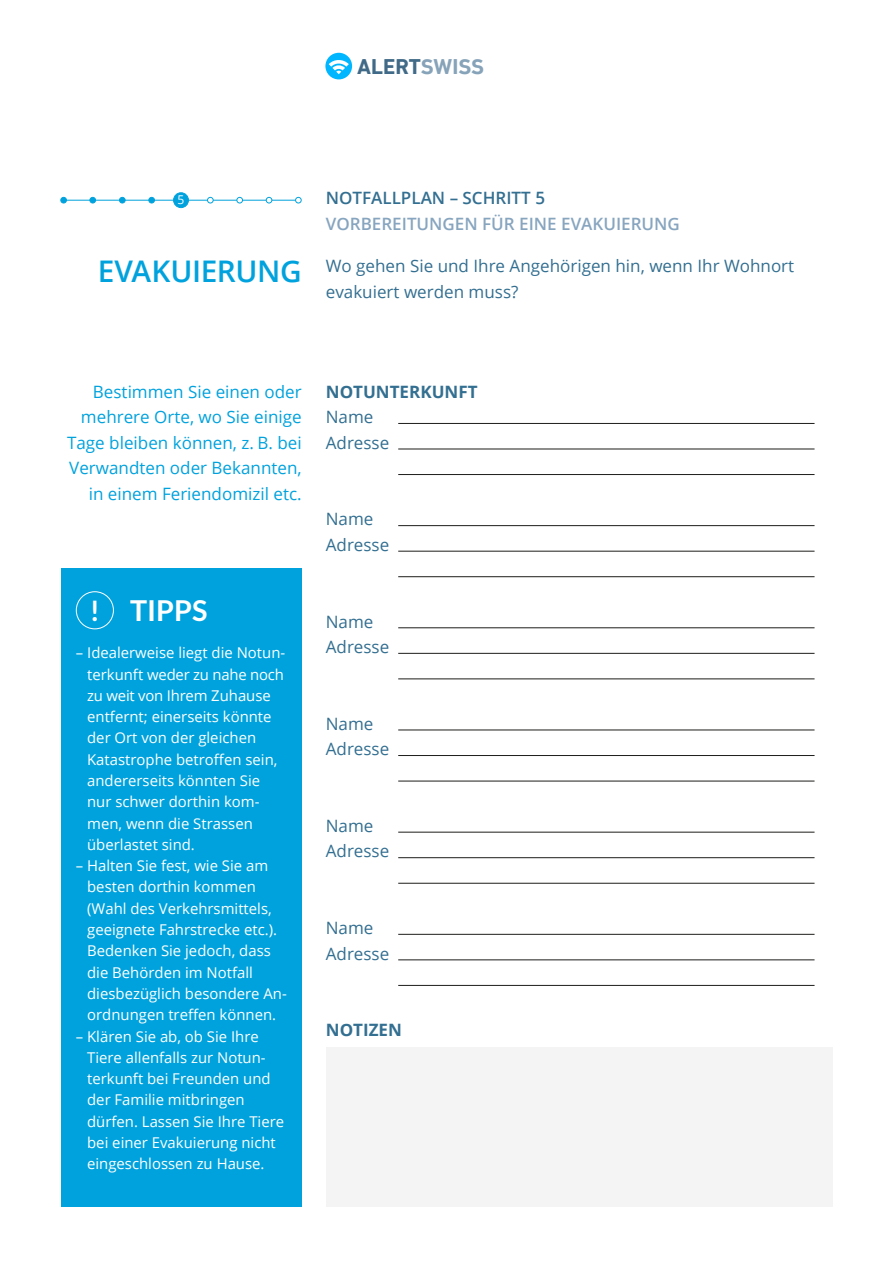
<style>
.page{position:relative;width:893px;height:1263px;background:#fff}
.page>*{position:absolute;margin:0;border:0;box-sizing:border-box;transform-origin:0 0}
.t1{font:600 29.85px "Open Sans";letter-spacing:-.015em;color:#00a2dd}
.t2{font:700 28.65px "Lato";color:#fff}
.t3{font:700 21.6px "DIN Next W01";color:#406a87}
.t4{font:17.1px/25.5px "Open Sans";color:#336f91}
.t5{font:17.1px/25.5px "Open Sans";color:#00a2dd;text-align:right}
.t6{font:600 17.1px "Open Sans";color:#87a5bf}
.t7{font:600 17.1px "Open Sans";color:#336f91}
.t8{font:700 17.1px "Open Sans";color:#336f91}
.t9{font:14.85px/21.3px "Open Sans";color:#fff}
.t10{font:12px "Open Sans";color:#fff}
.s1{color:#86a3b9}
.s2{font-size:28.05px}
</style>
<div class="page">
<div style="left:325px;top:53px;width:27px;height:26px;background:#00b7ff;border-radius:50%"></div>
<svg style="left:329px;top:60px;width:20px;height:14px"></svg>
<div style="left:326px;top:1047px;width:507px;height:160px;background:#f4f4f4"></div>
<hr style="left:64px;top:200px;width:235px;height:1px;background:#00a2dd">
<div style="left:119px;top:197px;width:7px;height:6px;border:1px solid #00a2dd;border-radius:50%"></div>
<div style="left:148px;top:197px;width:7px;height:6px;border:1px solid #00a2dd;border-radius:50%"></div>
<div style="left:60px;top:197px;width:7px;height:6px;border:1px solid #00a2dd;border-radius:50%"></div>
<div style="left:89px;top:197px;width:7px;height:6px;border:1px solid #00a2dd;border-radius:50%"></div>
<div style="left:207px;top:197px;width:7px;height:6px;border:1px solid #00a2dd;border-radius:50%"></div>
<div style="left:236px;top:197px;width:7px;height:6px;border:1px solid #00a2dd;border-radius:50%"></div>
<svg style="left:266px;top:197px;width:6px;height:6px"></svg>
<div style="left:295px;top:197px;width:7px;height:6px;border:1px solid #00a2dd;border-radius:50%"></div>
<div style="left:174px;top:193px;width:14px;height:15px;background:#00a2dd;border-radius:50%"></div>
<div style="left:173px;top:192px;width:16px;height:16px;border:1px solid #00a2dd;border-radius:50%"></div>
<div style="left:62px;top:568px;width:240px;height:639px;background:#00a2dd"></div>
<div style="left:76px;top:591px;width:38px;height:38px;border:1px solid #fff;border-radius:50%"></div>
<hr style="left:398px;top:423px;width:416px;height:1px;background:#1d1d1b">
<hr style="left:398px;top:449px;width:416px;height:1px;background:#1d1d1b">
<hr style="left:398px;top:474px;width:416px;height:1px;background:#1d1d1b">
<hr style="left:398px;top:525px;width:416px;height:1px;background:#1d1d1b">
<hr style="left:398px;top:551px;width:416px;height:1px;background:#1d1d1b">
<hr style="left:398px;top:576px;width:416px;height:1px;background:#1d1d1b">
<hr style="left:398px;top:627px;width:416px;height:1px;background:#1d1d1b">
<hr style="left:398px;top:653px;width:416px;height:1px;background:#1d1d1b">
<hr style="left:398px;top:679px;width:416px;height:1px;background:#1d1d1b">
<hr style="left:398px;top:730px;width:416px;height:1px;background:#1d1d1b">
<hr style="left:398px;top:755px;width:416px;height:1px;background:#1d1d1b">
<hr style="left:398px;top:781px;width:416px;height:1px;background:#1d1d1b">
<hr style="left:398px;top:832px;width:416px;height:1px;background:#1d1d1b">
<hr style="left:398px;top:857px;width:416px;height:1px;background:#1d1d1b">
<hr style="left:398px;top:883px;width:416px;height:1px;background:#1d1d1b">
<hr style="left:398px;top:934px;width:416px;height:1px;background:#1d1d1b">
<hr style="left:398px;top:959px;width:416px;height:1px;background:#1d1d1b">
<hr style="left:398px;top:985px;width:416px;height:1px;background:#1d1d1b">
<h3 class="t3" style="left:357px;top:54px;width:128px">ALERT<span class="s1">SWISS</span></h3>
<p class="t10" style="left:178px;top:192px;width:8px">5</p>
<p class="t7" style="left:326px;top:186px;width:221px">NOTFALLPLAN – SCHRITT 5</p>
<p class="t6" style="left:326px;top:212px;width:356px">VORBEREITUNGEN FÜR EINE EVAKUIERUNG</p>
<h1 class="t1" style="left:98px;top:251px;width:205px">EVAKUIERUNG</h1>
<p class="t4" style="left:326px;top:253px;width:470px">Wo gehen Sie und Ihre Angehörigen hin, wenn Ihr Wohnort evakuiert werden muss?</p>
<p class="t5" style="left:67px;top:378px;width:236px">Bestimmen Sie einen oder mehrere Orte, wo Sie einige<br>Tage bleiben können, z. B. bei<br>Verwandten oder Bekannten, in einem Feriendomizil etc.</p>
<h2 class="t2" style="left:90px;top:594px;width:119px"><span class="s2">!</span> TIPPS</h2>
<p class="t9" style="left:87px;top:642px;width:200px;text-indent:-11px">– Idealerweise liegt die Notun&shy;terkunft weder zu nahe noch zu weit von Ihrem Zuhause entfernt; einerseits könnte der Ort von der gleichen<br>Katastrophe betroffen sein, andererseits könnten Sie nur schwer dorthin kom&shy;men, wenn die Strassen überlastet sind.</p>
<p class="t9" style="left:87px;top:855px;width:201px;text-indent:-11px">– Halten Sie fest, wie Sie am besten dorthin kommen (Wahl des Verkehrsmittels, geeignete Fahrstrecke etc.).<br>Bedenken Sie jedoch, dass die Behörden im Notfall diesbezüglich besondere An&shy;ordnungen treffen können.</p>
<p class="t9" style="left:87px;top:1025px;width:198px;text-indent:-11px">– Klären Sie ab, ob Sie Ihre<br>Tiere allenfalls zur Notun&shy;terkunft bei Freunden und der Familie mitbringen dürfen. Lassen Sie Ihre Tiere bei einer Evakuierung nicht eingeschlossen zu Hause.</p>
<p class="t8" style="left:326px;top:379px;width:153px">NOTUNTERKUNFT</p>
<p class="t4" style="left:326px;top:404px;width:65px">Name<br>Adresse</p>
<p class="t4" style="left:326px;top:506px;width:65px">Name<br>Adresse</p>
<p class="t4" style="left:326px;top:608px;width:65px">Name<br>Adresse</p>
<p class="t4" style="left:326px;top:710px;width:65px">Name<br>Adresse</p>
<p class="t4" style="left:326px;top:812px;width:65px">Name<br>Adresse</p>
<p class="t4" style="left:326px;top:915px;width:65px">Name<br>Adresse</p>
<p class="t8" style="left:326px;top:1018px;width:78px">NOTIZEN</p>
</div>
